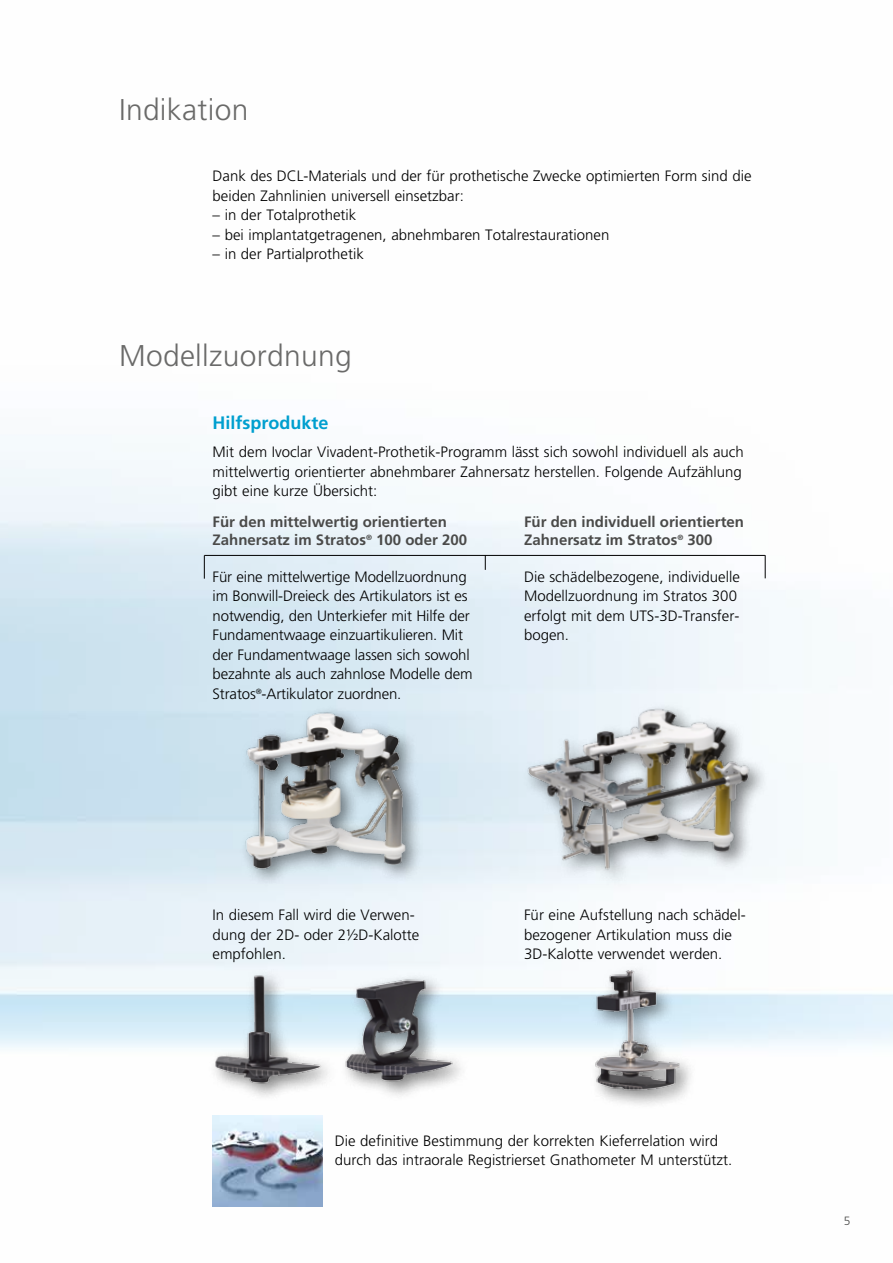
<style>
.page{position:relative;width:893px;height:1263px;background:#fff}
.page>*{position:absolute;margin:0;border:0;box-sizing:border-box;transform-origin:0 0}
.t1{font:300 30px "Frutiger";letter-spacing:.01em;color:#6a6a69}
.t2{font:700 18px "Frutiger";color:#009fcf}
.t3{font:300 15px/19.5px "Frutiger";color:#000}
.t4{font:700 15px/18px "Frutiger";color:#4a4a49}
.t5{font:300 12px "Frutiger";color:#4a4a49}
</style>
<div class="page">
<img style="left:0;top:452px;width:893px;height:755px">
<div style="left:207px;top:967px;width:133px;height:135px;background:#000;opacity:.5"></div>
<img style="left:203px;top:973px;width:125px;height:130px">
<div style="left:338px;top:972px;width:134px;height:129px;background:#000;opacity:.5"></div>
<img style="left:340px;top:961px;width:119px;height:142px">
<img style="left:521px;top:694px;width:248px;height:199px">
<div style="left:238px;top:704px;width:187px;height:184px;background:#e3eef7"></div>
<img style="left:224px;top:692px;width:208px;height:183px">
<hr style="left:204px;top:555px;width:561px;height:1px;background:#000">
<svg style="left:765px;top:555px;width:1px;height:23px"></svg>
<svg style="left:204px;top:555px;width:1px;height:24px"></svg>
<svg style="left:485px;top:556px;width:1px;height:14px"></svg>
<div style="left:587px;top:962px;width:112px;height:148px;background:#000;opacity:.5"></div>
<img style="left:590px;top:968px;width:104px;height:140px">
<img style="left:213px;top:1116px;width:109px;height:90px">
<h1 class="t1" style="left:119px;top:93px;width:131px">Indikation</h1>
<p class="t3" style="left:213px;top:167px;width:540px">Dank des DCL-Materials und der für prothetische Zwecke optimierten Form sind die beiden Zahnlinien universell einsetzbar:</p>
<p class="t3" style="left:213px;top:206px;width:145px">– in der Totalprothetik</p>
<p class="t3" style="left:213px;top:225px;width:398px">– bei implantatgetragenen, abnehmbaren Totalrestaurationen</p>
<p class="t3" style="left:213px;top:245px;width:153px">– in der Partialprothetik</p>
<h1 class="t1" style="left:119px;top:339px;width:234px">Modellzuordnung</h1>
<p class="t2" style="left:213px;top:413px;width:118px">Hilfsprodukte</p>
<p class="t3" style="left:213px;top:443px;width:533px">Mit dem Ivoclar Vivadent-Prothetik-Programm lässt sich sowohl individuell als auch mittelwertig orientierter abnehmbarer Zahnersatz herstellen. Folgende Aufzählung gibt eine kurze Übersicht:</p>
<p class="t4" style="left:213px;top:513px;width:256px">Für den mittelwertig orientierten<br>Zahnersatz im Stratos<sup>®</sup> 100 oder 200</p>
<p class="t4" style="left:524px;top:513px;width:222px">Für den individuell orientierten<br>Zahnersatz im Stratos<sup>®</sup> 300</p>
<p class="t3" style="left:213px;top:567px;width:261px">Für eine mittelwertige Modellzuordnung im Bonwill-Dreieck des Artikulators ist es notwendig, den Unterkiefer mit Hilfe der Fundamentwaage einzuartikulieren. Mit der Fundamentwaage lassen sich sowohl bezahnte als auch zahnlose Modelle dem Stratos<sup>®</sup>-Artikulator zuordnen.</p>
<p class="t3" style="left:524px;top:567px;width:217px">Die schädelbezogene, individuelle<br>Modellzuordnung im Stratos 300 erfolgt mit dem UTS-3D-Transfer&shy;bogen.</p>
<p class="t3" style="left:213px;top:905px;width:208px">In diesem Fall wird die Verwen&shy;dung der 2D- oder 2½D-Kalotte empfohlen.</p>
<p class="t3" style="left:524px;top:905px;width:223px">Für eine Aufstellung nach schädel&shy;bezogener Artikulation muss die<br>3D-Kalotte verwendet werden.</p>
<p class="t3" style="left:335px;top:1131px;width:399px">Die definitive Bestimmung der korrekten Kieferrelation wird durch das intraorale Registrierset Gnathometer M unterstützt.</p>
<p class="t5" style="left:844px;top:1214px;width:8px">5</p>
</div>
